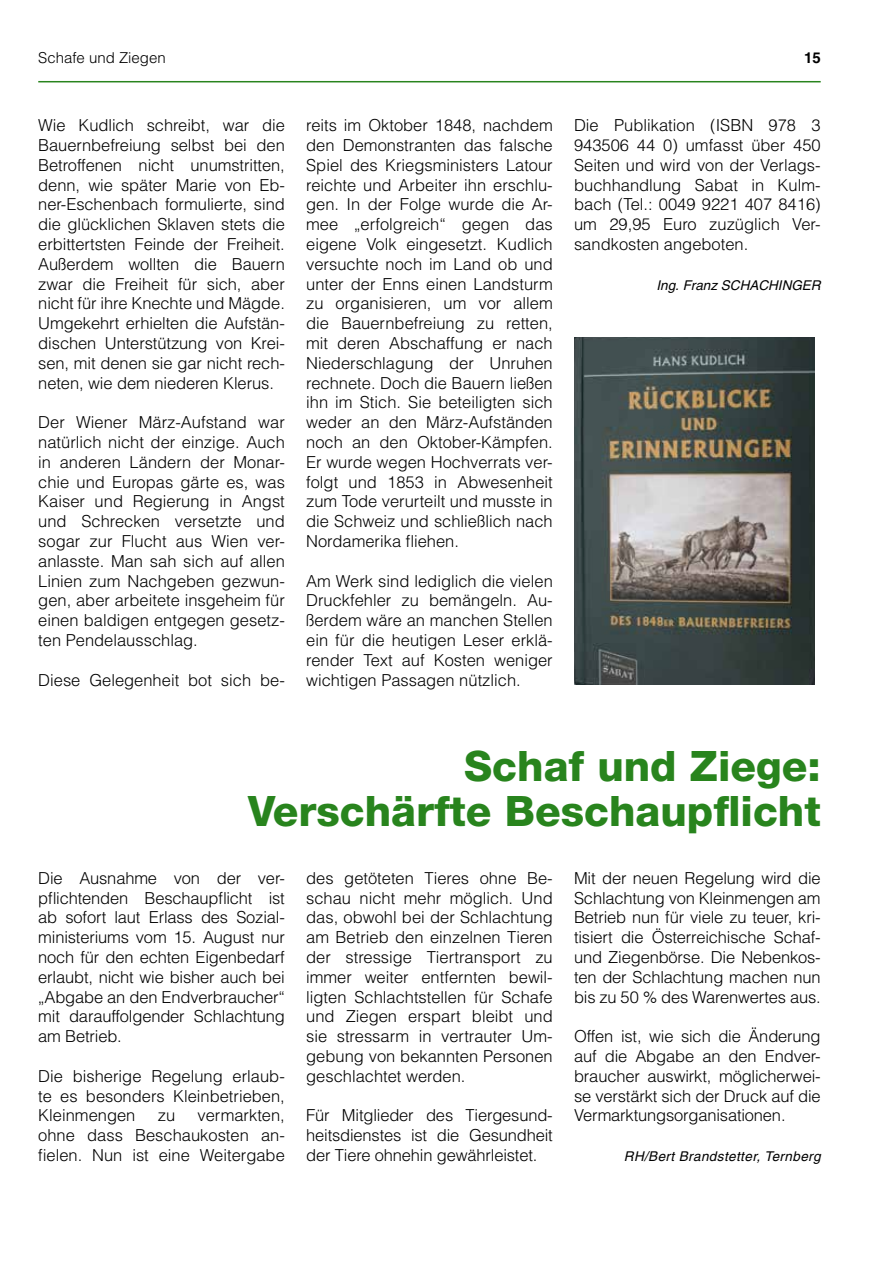
<style>
.page{position:relative;width:893px;height:1263px;background:#fff}
.page>*{position:absolute;margin:0;border:0;box-sizing:border-box;transform-origin:0 0}
.t1{font:800 42px/45px "Helvetica Neue";color:#28841d;text-align:right}
.t2{font:300 16.5px/19.8px "Helvetica";color:#000;text-align:justify}
.t3{font:300 15px "Helvetica";color:#000}
.t4{font:700 15px "Helvetica";color:#000}
.t5{font:italic 13.5px "Helvetica";letter-spacing:.03em;color:#000}
.t6{font:italic 13.5px "Helvetica";color:#000}
</style>
<div class="page">
<hr style="left:38px;top:81px;width:783px;height:1px;background:#28841d">
<img style="left:574px;top:337px;width:241px;height:347px">
<p class="t3" style="left:38px;top:48px;width:129px">Schafe und Ziegen</p>
<p class="t4" style="left:804px;top:48px;width:18px">15</p>
<p class="t2" style="left:38px;top:115px;width:248px">Wie Kudlich schreibt, war die Bauernbefreiung selbst bei den Betroffenen nicht unumstritten, denn, wie später Marie von Eb&shy;ner-Eschenbach formulierte, sind die glücklichen Sklaven stets die erbittertsten Feinde der Freiheit.<br>Außerdem wollten die Bauern zwar die Freiheit für sich, aber nicht für ihre Knechte und Mägde.<br>Umgekehrt erhielten die Aufstän&shy;dischen Unterstützung von Krei&shy;sen, mit denen sie gar nicht rech&shy;neten, wie dem niederen Klerus.</p>
<p class="t2" style="left:38px;top:412px;width:248px">Der Wiener März-Aufstand war natürlich nicht der einzige. Auch in anderen Ländern der Monar&shy;chie und Europas gärte es, was Kaiser und Regierung in Angst und Schrecken versetzte und sogar zur Flucht aus Wien ver&shy;anlasste. Man sah sich auf allen Linien zum Nachgeben gezwun&shy;gen, aber arbeitete insgeheim für einen baldigen entgegen gesetz&shy;ten Pendelausschlag.</p>
<p class="t2" style="left:38px;top:669px;width:248px">Diese Gelegenheit bot sich be-</p>
<p class="t2" style="left:306px;top:115px;width:248px">reits im Oktober 1848, nachdem den Demonstranten das falsche Spiel des Kriegsministers Latour reichte und Arbeiter ihn erschlu&shy;gen. In der Folge wurde die Ar&shy;mee „erfolgreich“ gegen das eigene Volk eingesetzt. Kudlich versuchte noch im Land ob und unter der Enns einen Landsturm zu organisieren, um vor allem die Bauernbefreiung zu retten, mit deren Abschaffung er nach Niederschlagung der Unruhen rechnete. Doch die Bauern ließen ihn im Stich. Sie beteiligten sich weder an den März-Aufständen noch an den Oktober-Kämpfen.<br>Er wurde wegen Hochverrats ver&shy;folgt und 1853 in Abwesenheit zum Tode verurteilt und musste in die Schweiz und schließlich nach Nordamerika fliehen.</p>
<p class="t2" style="left:306px;top:570px;width:248px">Am Werk sind lediglich die vielen Druckfehler zu bemängeln. Au&shy;ßerdem wäre an manchen Stellen ein für die heutigen Leser erklä&shy;render Text auf Kosten weniger wichtigen Passagen nützlich.</p>
<p class="t2" style="left:574px;top:115px;width:248px">Die Publikation (ISBN 978 3<br>943506 44 0) umfasst über 450<br>Seiten und wird von der Verlags&shy;buchhandlung Sabat in Kulm&shy;bach (Tel.: 0049 9221 407 8416) um 29,95 Euro zuzüglich Ver&shy;sandkosten angeboten.</p>
<p class="t6" style="left:656px;top:277px;width:166px">Ing. Franz SCHACHINGER</p>
<h1 class="t1" style="left:248px;top:743px;width:574px">Schaf und Ziege:<br>Verschärfte Beschaupflicht</h1>
<p class="t2" style="left:38px;top:867px;width:248px">Die Ausnahme von der ver&shy;pflichtenden Beschaupflicht ist ab sofort laut Erlass des Sozial&shy;ministeriums vom 15. August nur noch für den echten Eigenbedarf erlaubt, nicht wie bisher auch bei „Abgabe an den Endverbraucher“ mit darauffolgender Schlachtung am Betrieb.</p>
<p class="t2" style="left:38px;top:1065px;width:248px">Die bisherige Regelung erlaub&shy;te es besonders Kleinbetrieben, Kleinmengen</p>
<p class="t2" style="left:38px;top:1105px;width:248px;text-indent:159px">vermarkten, ohne dass Beschaukosten an&shy;fielen. Nun ist eine Weitergabe</p>
<p class="t2" style="left:158px;top:1105px;width:19px">zu</p>
<p class="t2" style="left:306px;top:867px;width:248px">des getöteten Tieres ohne Be&shy;schau nicht mehr möglich. Und das, obwohl bei der Schlachtung am Betrieb den einzelnen Tieren der stressige Tiertransport zu immer weiter entfernten bewil&shy;ligten Schlachtstellen für Schafe und Ziegen erspart bleibt und sie stressarm in vertrauter Um&shy;gebung von bekannten Personen geschlachtet werden.</p>
<p class="t2" style="left:306px;top:1105px;width:248px">Für Mitglieder des Tiergesund&shy;heitsdienstes ist die Gesundheit der Tiere ohnehin gewährleistet.</p>
<p class="t2" style="left:574px;top:867px;width:248px">Mit der neuen Regelung wird die Schlachtung von Kleinmengen am Betrieb nun für viele zu teuer, kri&shy;tisiert die Österreichische Schaf&shy;und Ziegenbörse. Die Nebenkos&shy;ten der Schlachtung machen nun bis zu 50 % des Warenwertes aus.</p>
<p class="t2" style="left:574px;top:1026px;width:248px">Offen ist, wie sich die Änderung auf die Abgabe an den Endver&shy;braucher auswirkt, möglicherwei&shy;se verstärkt sich der Druck auf die Vermarktungsorganisationen.</p>
<p class="t5" style="left:624px;top:1148px;width:198px">RH/Bert Brandstetter, Ternberg</p>
</div>
